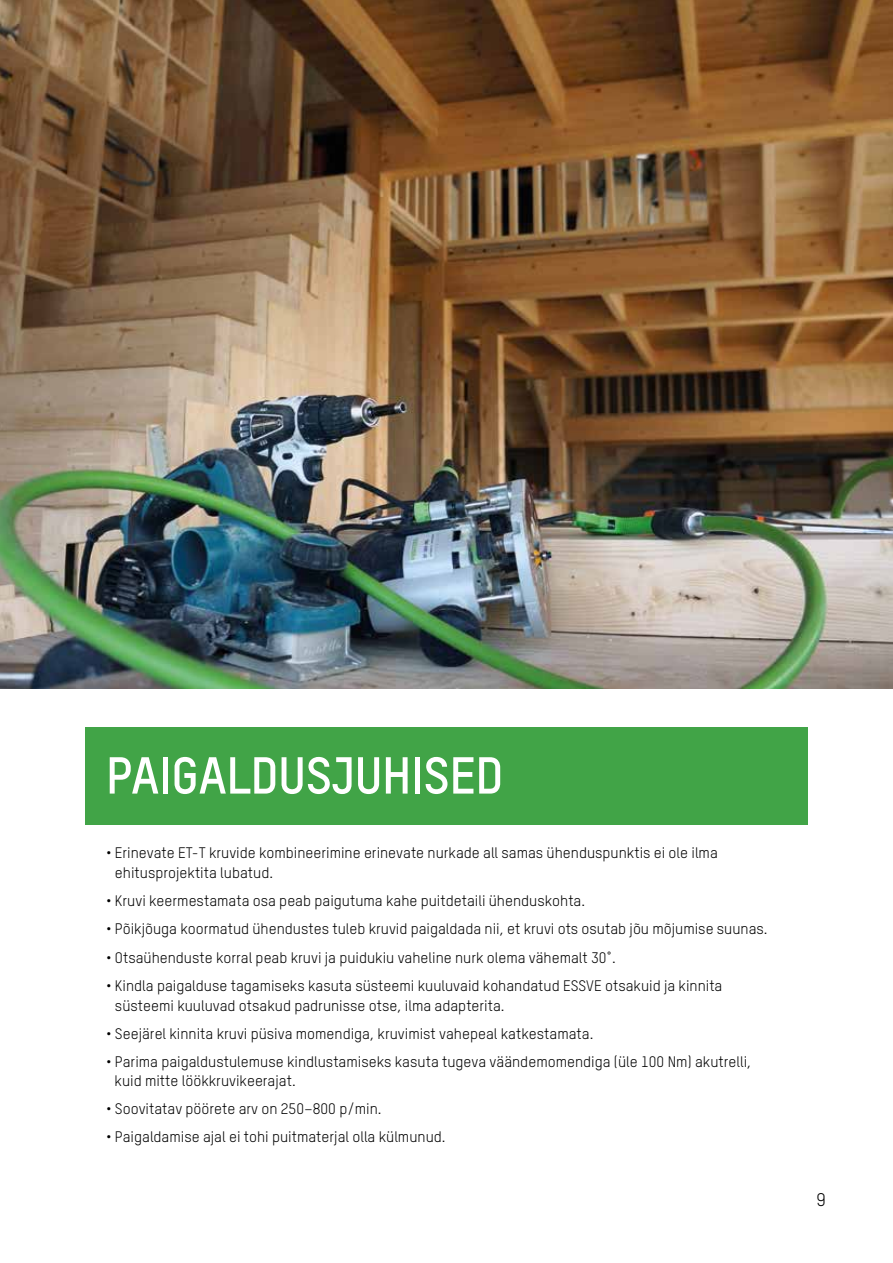
<style>
.page{position:relative;width:893px;height:1263px;background:#fff}
.page>*{position:absolute;margin:0;border:0;box-sizing:border-box;transform-origin:0 0}
.t1{font:700 51px "TSTAR";color:#fff}
.t2{font:18px "TSTAR";color:#000}
.t3{font:15px/19.5px "TSTAR";color:#000}
</style>
<div class="page">
<div style="left:85px;top:727px;width:723px;height:98px;background:#41a447"></div>
<img style="left:0;top:0;width:893px;height:688px">
<h1 class="t1" style="left:106px;top:744px;width:399px">PAIGALDUSJUHISED</h1>
<p class="t3" style="left:115px;top:843px;width:604px;text-indent:-9px">• Erinevate ET-T kruvide kombineerimine erinevate nurkade all samas ühenduspunktis ei ole ilma ehitusprojektita lubatud.</p>
<p class="t3" style="left:106px;top:890px;width:481px">• Kruvi keermestamata osa peab paigutuma kahe puitdetaili ühenduskohta.</p>
<p class="t3" style="left:106px;top:918px;width:663px">• Põikjõuga koormatud ühendustes tuleb kruvid paigaldada nii, et kruvi ots osutab jõu mõjumise suunas.</p>
<p class="t3" style="left:106px;top:948px;width:511px">• Otsaühenduste korral peab kruvi ja puidukiu vaheline nurk olema vähemalt 30˚.</p>
<p class="t3" style="left:115px;top:976px;width:609px;text-indent:-9px">• Kindla paigalduse tagamiseks kasuta süsteemi kuuluvaid kohandatud ESSVE otsakuid ja kinnita süsteemi kuuluvad otsakud padrunisse otse, ilma adapterita.</p>
<p class="t3" style="left:106px;top:1023px;width:489px">• Seejärel kinnita kruvi püsiva momendiga, kruvimist vahepeal katkestamata.</p>
<p class="t3" style="left:115px;top:1051px;width:638px;text-indent:-9px">• Parima paigaldustulemuse kindlustamiseks kasuta tugeva väändemomendiga (üle 100 Nm) akutrelli, kuid mitte löökkruvikeerajat.</p>
<p class="t3" style="left:106px;top:1099px;width:277px">• Soovitatav pöörete arv on 250–800 p/min.</p>
<p class="t3" style="left:106px;top:1127px;width:341px">• Paigaldamise ajal ei tohi puitmaterjal olla külmunud.</p>
<p class="t2" style="left:816px;top:1188px;width:11px">9</p>
</div>
